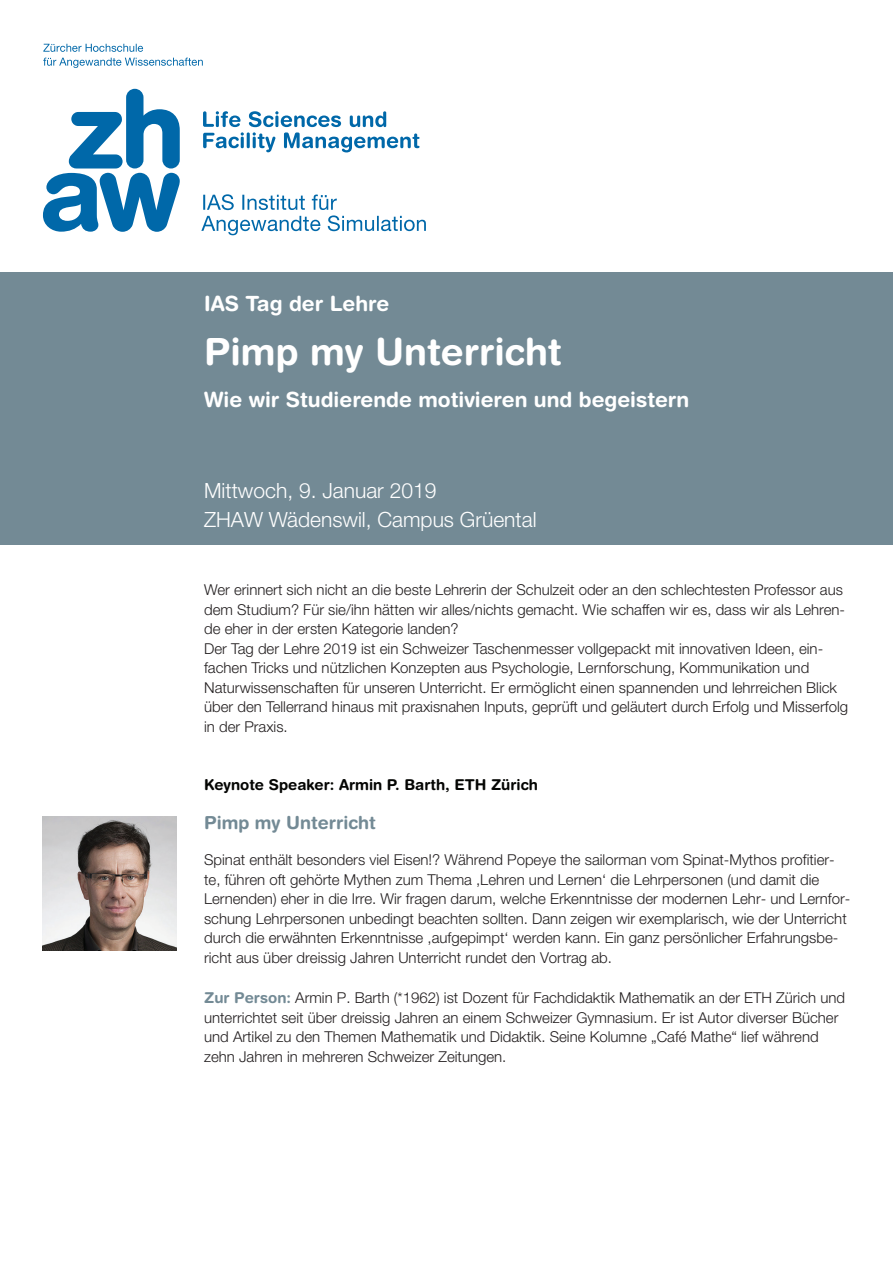
<style>
.page{position:relative;width:893px;height:1263px;background:#fff}
.page>*{position:absolute;margin:0;border:0;box-sizing:border-box;transform-origin:0 0}
.t1{font:700 37.5px "Helvetica Rounded LT Std";color:#fff}
.t2{font:700 21px "Helvetica Rounded LT Std";color:#fff}
.t3{font:300 21px/29.4px "Helvetica Neue LT Pro";color:#fff}
.t4{font:700 18px "Helvetica Rounded LT Std";color:#738a95}
.t5{font:300 15px/19.5px "Helvetica Neue LT Pro";color:#231f20}
.t6{font:700 15px "Helvetica Rounded LT Std";color:#040503}
.s1{font-family:"Helvetica Rounded LT Std";font-weight:700;color:#738a95}
</style>
<div class="page">
<div style="left:0;top:272px;width:893px;height:272px;background:#738a95"></div>
<svg style="left:43px;top:44px;width:383px;height:191px"></svg>
<img style="left:43px;top:816px;width:133px;height:134px">
<h2 class="t2" style="left:204px;top:291px;width:187px">IAS Tag der Lehre</h2>
<h1 class="t1" style="left:204px;top:329px;width:359px">Pimp my Unterricht</h1>
<h2 class="t2" style="left:204px;top:387px;width:487px">Wie wir Studierende motivieren und begeistern</h2>
<h2 class="t3" style="left:204px;top:475px;width:334px">Mittwoch, 9. Januar 2019<br>ZHAW Wädenswil, Campus Grüental</h2>
<p class="t5" style="left:204px;top:580px;width:645px">Wer erinnert sich nicht an die beste Lehrerin der Schulzeit oder an den schlechtesten Professor aus dem Studium? Für sie/ihn hätten wir alles/nichts gemacht. Wie schaffen wir es, dass wir als Lehren&shy;de eher in der ersten Kategorie landen?<br>Der Tag der Lehre 2019 ist ein Schweizer Taschenmesser vollgepackt mit innovativen Ideen, ein&shy;fachen Tricks und nützlichen Konzepten aus Psychologie, Lernforschung, Kommunikation und Naturwissenschaften für unseren Unterricht. Er ermöglicht einen spannenden und lehrreichen Blick über den Tellerrand hinaus mit praxisnahen Inputs, geprüft und geläutert durch Erfolg und Misserfolg in der Praxis.</p>
<p class="t6" style="left:204px;top:776px;width:335px">Keynote Speaker: Armin P. Barth, ETH Zürich</p>
<p class="t4" style="left:204px;top:811px;width:173px">Pimp my Unterricht</p>
<p class="t5" style="left:204px;top:850px;width:648px">Spinat enthält besonders viel Eisen!? Während Popeye the sailorman vom Spinat-Mythos profitier&shy;te, führen oft gehörte Mythen zum Thema ‚Lehren und Lernen‘ die Lehrpersonen (und damit die Lernenden) eher in die Irre. Wir fragen darum, welche Erkenntnisse der modernen Lehr- und Lernfor&shy;schung Lehrpersonen unbedingt beachten sollten. Dann zeigen wir exemplarisch, wie der Unterricht durch die erwähnten Erkenntnisse ‚aufgepimpt‘ werden kann. Ein ganz persönlicher Erfahrungsbe&shy;richt aus über dreissig Jahren Unterricht rundet den Vortrag ab.</p>
<p class="t5" style="left:204px;top:988px;width:642px"><span class="s1">Zur Person:</span> Armin P. Barth (*1962) ist Dozent für Fachdidaktik Mathematik an der ETH Zürich und unterrichtet seit über dreissig Jahren an einem Schweizer Gymnasium. Er ist Autor diverser Bücher und Artikel zu den Themen Mathematik und Didaktik. Seine Kolumne „Café Mathe“ lief während zehn Jahren in mehreren Schweizer Zeitungen.</p>
</div>
